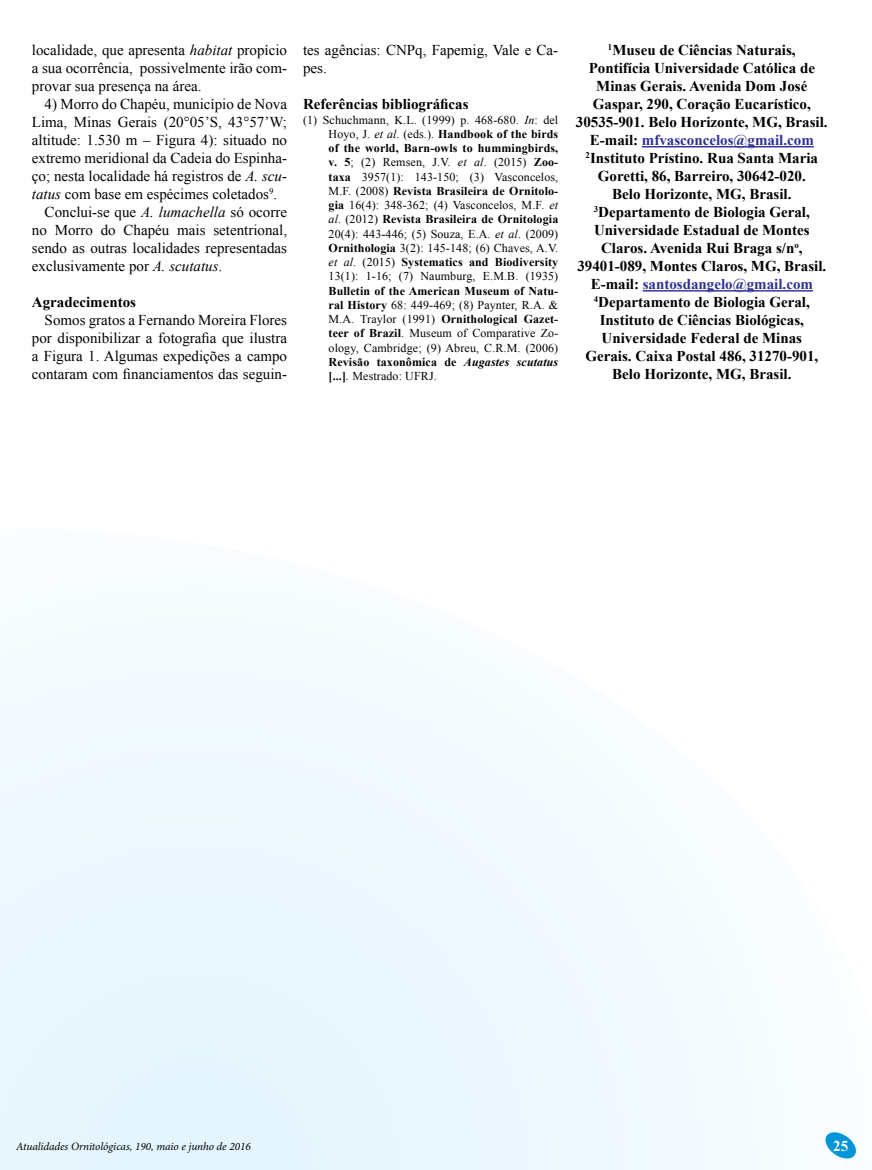
<style>
.page{position:relative;width:872px;height:1170px;background:#fff}
.page>*{position:absolute;margin:0;border:0;box-sizing:border-box;transform-origin:0 0}
.t1{font:15px/18px "Times New Roman";color:#000;text-align:justify}
.t2{font:700 15px/18px "Times New Roman";color:#000;text-align:center}
.t3{font:700 15px "Times New Roman";color:#fff}
.t4{font:12px/14.2px "Times New Roman";letter-spacing:.01em;color:#000;text-align:justify}
.t5{font:italic 11.25px "Minion Pro";letter-spacing:-.005em;color:#000}
.s1{font-style:italic}
.s2{font-weight:700}
.s3{font-weight:700;font-style:italic}
.s4{color:#2e3092}
</style>
<div class="page">
<svg style="left:0;top:640px;width:734px;height:529px"></svg>
<hr style="left:642px;top:146px;width:172px;height:1px;background:#2e3092">
<hr style="left:643px;top:290px;width:170px;height:1px;background:#2e3092">
<svg style="left:825px;top:1132px;width:31px;height:27px"></svg>
<p class="t1" style="left:32px;top:41px;width:257px">localidade, que apresenta <span class="s1">habitat</span> propício a sua ocorrência, possivelmente irão com&shy;provar sua presença na área.</p>
<p class="t1" style="left:45px;top:95px;width:244px">4) Morro do Chapéu, município de Nova</p>
<p class="t1" style="left:32px;top:113px;width:257px">Lima, Minas Gerais (20°05’S, 43°57’W;</p>
<p class="t1" style="left:32px;top:131px;width:257px">altitude: 1.530 m – Figura 4): situado no</p>
<p class="t1" style="left:32px;top:149px;width:257px">extremo meridional da Cadeia do Espinha-</p>
<p class="t1" style="left:32px;top:167px;width:257px">ço; nesta localidade há registros de <span class="s1">A. scu-</span></p>
<p class="t1" style="left:32px;top:185px;width:247px"><span class="s1">tatus</span> com base em espécimes coletados<sup>9</sup>.</p>
<p class="t1" style="left:45px;top:203px;width:244px">Conclui-se que <span class="s1">A. lumachella</span> só ocorre</p>
<p class="t1" style="left:32px;top:221px;width:257px">no Morro do Chapéu mais setentrional,</p>
<p class="t1" style="left:32px;top:239px;width:257px">sendo as outras localidades representadas</p>
<p class="t1" style="left:32px;top:257px;width:192px">exclusivamente por <span class="s1">A. scutatus</span>.</p>
<p class="t2" style="left:32px;top:293px;width:106px">Agradecimentos</p>
<p class="t1" style="left:32px;top:311px;width:257px;text-indent:13px">Somos gratos a Fernando Moreira Flores por disponibilizar a fotografia que ilustra a Figura 1. Algumas expedições a campo contaram com financiamentos das seguin-</p>
<p class="t1" style="left:303px;top:41px;width:257px">tes agências: CNPq, Fapemig, Vale e Ca&shy;pes.</p>
<p class="t2" style="left:303px;top:95px;width:167px">Referências bibliográficas</p>
<p class="t4" style="left:328px;top:112px;width:231px;text-indent:-26px">(1) Schuchmann, K.L. (1999) p. 468-680. <span class="s1">In</span>: del Hoyo, J. <span class="s1">et al</span>. (eds.). <span class="s2">Handbook of the birds of the world, Barn-owls to hummingbirds, v. 5</span>; (2) Remsen, J.V. <span class="s1">et al</span>. (2015) <span class="s2">Zoo&shy;taxa</span> 3957(1): 143-150; (3) Vasconcelos, M.F. (2008) <span class="s2">Revista Brasileira de Ornitolo&shy;gia</span> 16(4): 348-362; (4) Vasconcelos, M.F. <span class="s1">et al</span>. (2012) <span class="s2">Revista Brasileira de Ornitologia </span>20(4): 443-446; (5) Souza, E.A. <span class="s1">et al</span>. (2009)<br><span class="s2">Ornithologia</span> 3(2): 145-148; (6) Chaves, A.V. <span class="s1">et al</span>. (2015) <span class="s2">Systematics and Biodiversity </span>13(1): 1-16; (7) Naumburg, E.M.B. (1935)</p>
<p class="t4" style="left:328px;top:283px;width:231px"><span class="s2">Bulletin of the American Museum of Natu&shy;ral History</span> 68: 449-469; (8) Paynter, R.A. &amp; M.A. Traylor (1991) <span class="s2">Ornithological Gazet&shy;teer of Brazil</span>. Museum of Comparative Zo&shy;ology, Cambridge; (9) Abreu, C.R.M. (2006)<br><span class="s2">Revisão taxonômica de</span> <span class="s3">Augastes scutatus </span><span class="s2">[...]</span><span class="s1">.</span> Mestrado: UFRJ.</p>
<p class="t2" style="left:576px;top:41px;width:253px"><sup>1</sup>Museu de Ciências Naturais, Pontifícia Universidade Católica de Minas Gerais. Avenida Dom José Gaspar, 290, Coração Eucarístico, 30535-901. Belo Horizonte, MG, Brasil.<br>E-mail: <span class="s4">mfvasconcelos@gmail.com </span><sup>2</sup>Instituto Prístino. Rua Santa Maria Goretti, 86, Barreiro, 30642-020.<br>Belo Horizonte, MG, Brasil.<br><sup>3</sup>Departamento de Biologia Geral, Universidade Estadual de Montes Claros. Avenida Rui Braga s/n<sup>o</sup>, 39401-089, Montes Claros, MG, Brasil.<br>E-mail: <span class="s4">santosdangelo@gmail.com </span><sup>4</sup>Departamento de Biologia Geral, Instituto de Ciências Biológicas, Universidade Federal de Minas<br>Gerais. Caixa Postal 486, 31270-901, Belo Horizonte, MG, Brasil.</p>
<p class="t5" style="left:16px;top:1138px;width:236px">Atualidades Ornitológicas, 190, maio e junho de 2016</p>
<p class="t3" style="left:833px;top:1134px;width:16px">25</p>
</div>
